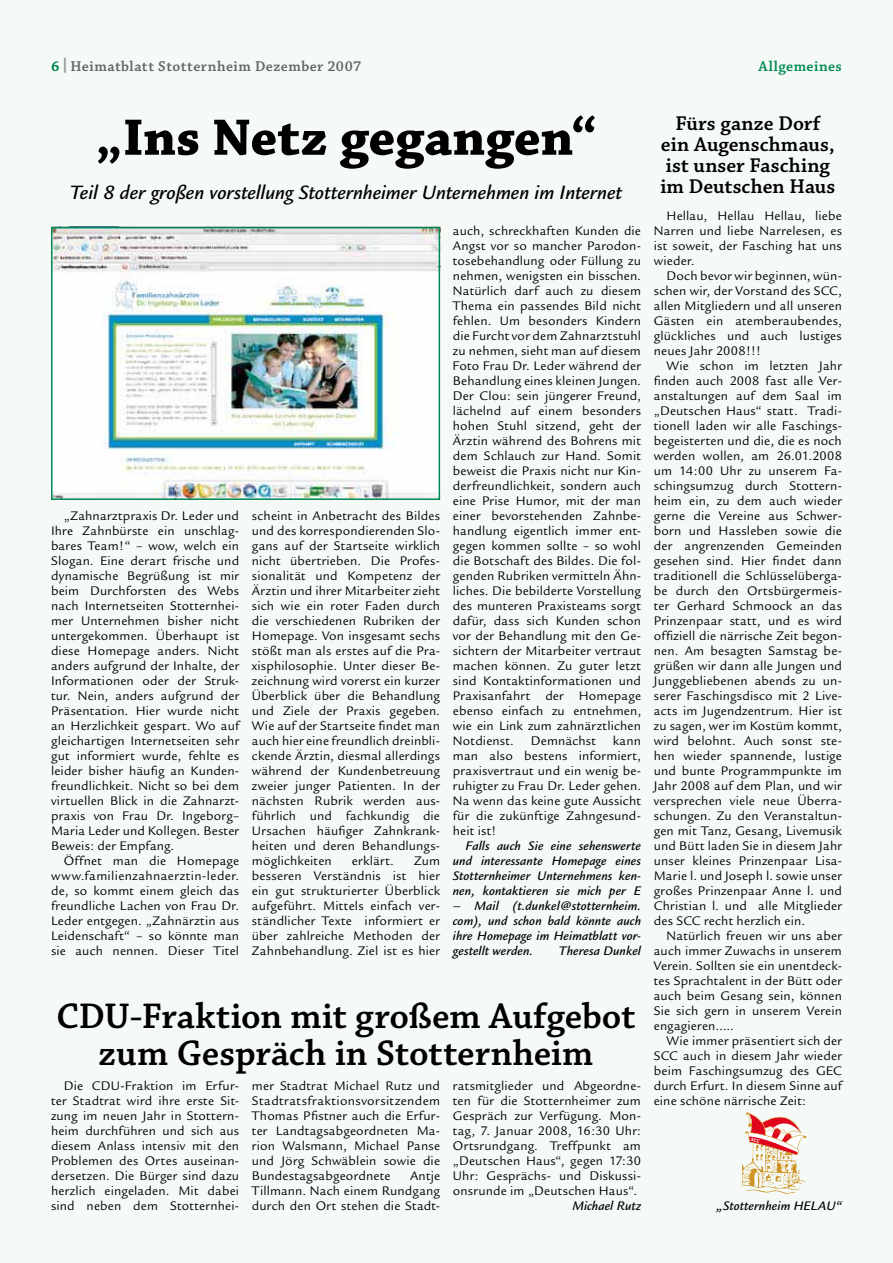
<style>
.page{position:relative;width:893px;height:1263px;background:#f5faf6}
.page>*{position:absolute;margin:0;border:0;box-sizing:border-box;transform-origin:0 0}
.t1{font:700 54px "Chaparral Pro";color:#000}
.t2{font:600 37.5px/37.5px "Chaparral Pro";color:#000;text-align:center}
.t3{font:italic 500 21px "Legacy Sans";color:#000}
.t4{font:600 21px/21px "Chaparral Pro";color:#000;text-align:center}
.t5{font:600 15px "Chaparral Pro";letter-spacing:.03em;color:#646567}
.t6{font:600 15px "Chaparral Pro";letter-spacing:.035em;color:#008854}
.t7{font:13.5px/15px "Legacy Sans";letter-spacing:.015em;color:#000;text-align:justify}
.t8{font:italic 500 13.5px/15px "Legacy Sans";letter-spacing:.01em;color:#000;text-align:justify}
.s1{font-family:"Legacy Sans";font-weight:700;color:#008854}
.s2{font-family:"Legacy Sans";font-weight:700;color:#9c9d9f}
</style>
<div class="page">
<img style="left:54px;top:230px;width:383px;height:267px">
<div style="left:51px;top:227px;width:389px;height:273px;border:2px solid #008854"></div>
<svg style="left:742px;top:1112px;width:65px;height:82px"></svg>
<p class="t5" style="left:51px;top:60px;width:312px"><span class="s1">6</span> <span class="s2">|</span>Heimatblatt Stotternheim Dezember 2007</p>
<p class="t6" style="left:758px;top:60px;width:85px">Allgemeines</p>
<h1 class="t1" style="left:96px;top:105px;width:502px">„Ins Netz gegangen“</h1>
<h3 class="t3" style="left:70px;top:185px;width:554px">Teil 8 der großen vorstellung Stotternheimer Unternehmen im Internet</h3>
<p class="t7" style="left:51px;top:509px;width:190px;text-indent:13px">„Zahnarztpraxis Dr. Leder und Ihre Zahnbürste ein unschlag&shy;bares Team!“ – wow, welch ein Slogan. Eine derart frische und dynamische Begrüßung ist mir beim Durchforsten des Webs nach Internetseiten Stotternhei&shy;mer Unternehmen bisher nicht untergekommen. Überhaupt ist diese Homepage anders. Nicht anders aufgrund der Inhalte, der Informationen oder der Struk&shy;tur. Nein, anders aufgrund der Präsentation. Hier wurde nicht an Herzlichkeit gespart. Wo auf gleichartigen Internetseiten sehr gut informiert wurde, fehlte es leider bisher häufig an Kunden&shy;freundlichkeit. Nicht so bei dem virtuellen Blick in die Zahnarzt&shy;praxis von Frau Dr. Ingeborg– Maria Leder und Kollegen. Bester Beweis: der Empfang.</p>
<p class="t7" style="left:51px;top:854px;width:190px;text-indent:13px">Öffnet man die Homepage www.familienzahnaerztin-leder. de, so kommt einem gleich das freundliche Lachen von Frau Dr.<br>Leder entgegen. „Zahnärztin aus Leidenschaft“ – so könnte man sie auch nennen. Dieser Titel</p>
<p class="t7" style="left:252px;top:509px;width:190px">scheint in Anbetracht des Bildes und des korrespondierenden Slo&shy;gans auf der Startseite wirklich nicht übertrieben. Die Profes&shy;sionalität und Kompetenz der Ärztin und ihrer Mitarbeiter zieht sich wie ein roter Faden durch die verschiedenen Rubriken der Homepage. Von insgesamt sechs stößt man als erstes auf die Pra&shy;xisphilosophie. Unter dieser Be&shy;zeichnung wird vorerst ein kurzer Überblick über die Behandlung und Ziele der Praxis gegeben.<br>Wie auf der Startseite findet man auch hier eine freundlich dreinbli&shy;ckende Ärztin, diesmal allerdings während der Kundenbetreuung zweier junger Patienten. In der nächsten Rubrik werden aus&shy;führlich und fachkundig die Ursachen häufiger Zahnkrank&shy;heiten und deren Behandlungs&shy;möglichkeiten</p>
<p class="t7" style="left:352px;top:854px;width:44px">erklärt.</p>
<p class="t7" style="left:252px;top:854px;width:190px;text-indent:162px">Zum besseren Verständnis ist hier ein gut strukturierter Überblick aufgeführt. Mittels einfach ver&shy;ständlicher Texte informiert er über zahlreiche Methoden der Zahnbehandlung. Ziel ist es hier</p>
<p class="t7" style="left:453px;top:224px;width:190px">auch, schreckhaften Kunden die Angst vor so mancher Parodon&shy;tosebehandlung oder Füllung zu nehmen, wenigsten ein bisschen.<br>Natürlich darf auch zu diesem Thema ein passendes Bild nicht fehlen. Um besonders Kindern die Furcht vor dem Zahnarztstuhl zu nehmen, sieht man auf diesem Foto Frau Dr. Leder während der Behandlung eines kleinen Jungen.<br>Der Clou: sein jüngerer Freund, lächelnd auf einem besonders hohen Stuhl sitzend, geht der Ärztin während des Bohrens mit dem Schlauch zur Hand. Somit beweist die Praxis nicht nur Kin&shy;derfreundlichkeit, sondern auch eine Prise Humor, mit der man einer bevorstehenden Zahnbe&shy;handlung eigentlich immer ent&shy;gegen kommen sollte – so wohl die Botschaft des Bildes. Die fol&shy;genden Rubriken vermitteln Ähn&shy;liches. Die bebilderte Vorstellung des munteren Praxisteams sorgt dafür, dass sich Kunden schon vor der Behandlung mit den Ge&shy;sichtern der Mitarbeiter vertraut machen können. Zu guter letzt sind Kontaktinformationen und Praxisanfahrt der Homepage ebenso einfach zu entnehmen, wie ein Link zum zahnärztlichen Notdienst.</p>
<p class="t7" style="left:453px;top:734px;width:190px;text-indent:78px">Demnächst kann man also bestens informiert, praxisvertraut und ein wenig be&shy;ruhigter zu Frau Dr. Leder gehen.<br>Na wenn das keine gute Aussicht für die zukünftige Zahngesund&shy;heit ist!</p>
<p class="t8" style="left:453px;top:839px;width:190px;text-indent:13px">Falls auch Sie eine sehenswerte und interessante Homepage eines Stotternheimer Unternehmens ken&shy;nen, kontaktieren sie mich per E</p>
<p class="t8" style="left:453px;top:899px;width:190px">– Mail (t.dunkel@stotternheim. com), und schon bald könnte auch ihre Homepage im Heimatblatt vor&shy;gestellt werden.</p>
<p class="t8" style="left:559px;top:944px;width:84px">Theresa Dunkel</p>
<h2 class="t2" style="left:56px;top:1000px;width:581px">CDU-Fraktion mit großem Aufgebot zum Gespräch in Stotternheim</h2>
<p class="t7" style="left:51px;top:1079px;width:190px;text-indent:13px">Die CDU-Fraktion im Erfur&shy;ter Stadtrat wird ihre erste Sit&shy;zung im neuen Jahr in Stottern&shy;heim durchführen und sich aus diesem Anlass intensiv mit den Problemen des Ortes auseinan&shy;dersetzen. Die Bürger sind dazu herzlich eingeladen. Mit dabei sind neben dem Stotternhei-</p>
<p class="t7" style="left:252px;top:1079px;width:190px">mer Stadtrat Michael Rutz und Stadtratsfraktionsvorsitzendem Thomas Pfistner auch die Erfur&shy;ter Landtagsabgeordneten Ma&shy;rion Walsmann, Michael Panse und Jörg Schwäblein sowie die Bundestagsabgeordnete</p>
<p class="t7" style="left:252px;top:1169px;width:190px;text-indent:158px">Antje Tillmann. Nach einem Rundgang durch den Ort stehen die Stadt-</p>
<p class="t7" style="left:453px;top:1079px;width:190px">ratsmitglieder und Abgeordne&shy;ten für die Stotternheimer zum Gespräch zur Verfügung. Mon&shy;tag, 7. Januar 2008, 16:30 Uhr:<br>Ortsrundgang. Treffpunkt am „Deutschen Haus“, gegen 17:30<br>Uhr: Gesprächs- und Diskussi&shy;onsrunde im „Deutschen Haus“.</p>
<p class="t8" style="left:572px;top:1199px;width:70px">Michael Rutz</p>
<h3 class="t4" style="left:660px;top:115px;width:177px">Fürs ganze Dorf ein Augenschmaus, ist unser Fasching im Deutschen Haus</h3>
<p class="t7" style="left:654px;top:209px;width:190px;text-indent:13px">Hellau, Hellau Hellau, liebe Narren und liebe Narrelesen, es ist soweit, der Fasching hat uns wieder.</p>
<p class="t7" style="left:654px;top:269px;width:190px;text-indent:13px">Doch bevor wir beginnen, wün&shy;schen wir, der Vorstand des SCC, allen Mitgliedern und all unseren Gästen ein atemberaubendes, glückliches und auch lustiges neues Jahr 2008!!!</p>
<p class="t7" style="left:654px;top:359px;width:190px;text-indent:13px">Wie schon im letzten Jahr finden auch 2008 fast alle Ver&shy;anstaltungen auf dem Saal im „Deutschen Haus“ statt. Tradi&shy;tionell laden wir alle Faschings&shy;begeisterten und die, die es noch werden wollen, am 26.01.2008 um 14:00 Uhr zu unserem Fa&shy;schingsumzug durch Stottern&shy;heim ein, zu dem auch wieder gerne die Vereine aus Schwer&shy;born und Hassleben sowie die der angrenzenden Gemeinden gesehen sind. Hier findet dann traditionell die Schlüsselüberga&shy;be durch den Ortsbürgermeis&shy;ter Gerhard Schmoock an das Prinzenpaar statt, und es wird offiziell die närrische Zeit begon&shy;nen. Am besagten Samstag be&shy;grüßen wir dann alle Jungen und Junggebliebenen abends zu un&shy;serer Faschingsdisco mit 2 Live&shy;acts im Jugendzentrum. Hier ist zu sagen, wer im Kostüm kommt, wird belohnt. Auch sonst ste&shy;hen wieder spannende, lustige und bunte Programmpunkte im Jahr 2008 auf dem Plan, und wir versprechen viele neue Überra&shy;schungen. Zu den Veranstaltun&shy;gen mit Tanz, Gesang, Livemusik und Bütt laden Sie in diesem Jahr unser kleines Prinzenpaar Lisa-Marie l. und Joseph l. sowie unser großes Prinzenpaar Anne l. und Christian l. und alle Mitglieder des SCC recht herzlich ein.</p>
<p class="t7" style="left:654px;top:929px;width:190px;text-indent:13px">Natürlich freuen wir uns aber auch immer Zuwachs in unserem Verein. Sollten sie ein unentdeck&shy;tes Sprachtalent in der Bütt oder auch beim Gesang sein, können Sie sich gern in unserem Verein engagieren…..</p>
<p class="t7" style="left:654px;top:1034px;width:190px;text-indent:13px">Wie immer präsentiert sich der SCC auch in diesem Jahr wieder beim Faschingsumzug des GEC durch Erfurt. In diesem Sinne auf eine schöne närrische Zeit:</p>
<p class="t8" style="left:716px;top:1199px;width:127px">„Stotternheim HELAU“</p>
</div>
